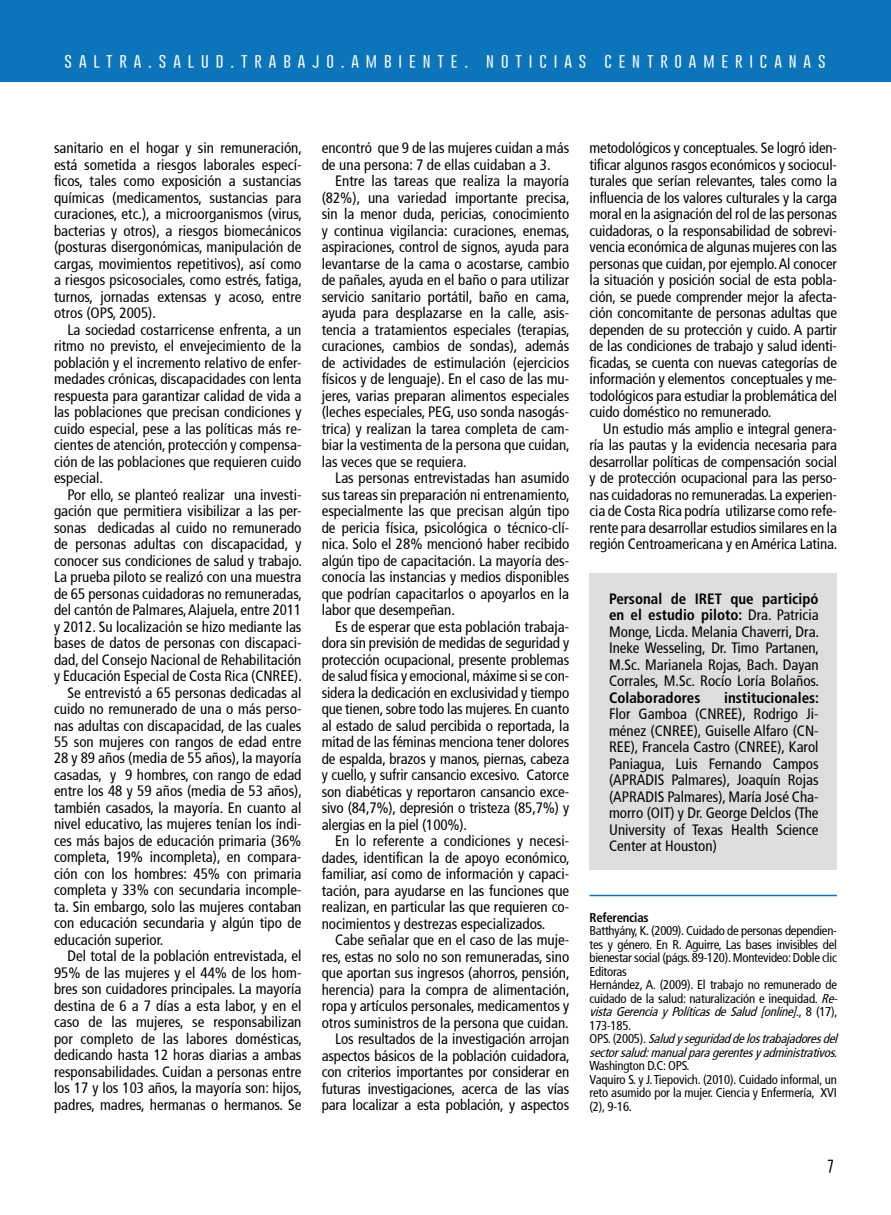
<style>
.page{position:relative;width:891px;height:1215px;background:#fff}
.page>*{position:absolute;margin:0;border:0;box-sizing:border-box;transform-origin:0 0}
.t1{font:300 15.6px "Gobold";letter-spacing:.42em;color:#fff;scale:1.05 1}
.t2{font:condensed 15px/16.5px "Frutiger";color:#000;text-align:justify}
.t3{font:700 condensed 15px/16.5px "Frutiger LT Std";color:#000}
.t4{font:300 14.25px "Gobold";color:#000}
.t5{font:condensed 12.75px/13.5px "Frutiger";letter-spacing:-.015em;color:#000}
.t6{font:700 condensed 12.75px "Frutiger LT Std";letter-spacing:-.02em;color:#000}
.s1{font-family:"Frutiger";font-weight:400}
.s2{font-style:italic}
</style>
<div class="page">
<div style="left:0;top:0;width:891px;height:81px;background:#0b74bb"></div>
<hr style="left:590px;top:895px;width:247px;height:1px;background:#1072ba">
<div style="left:590px;top:573px;width:247px;height:297px;background:#dcddde"></div>
<p class="t1" style="left:65px;top:51px;width:726px">SALTRA.SALUD.TRABAJO.AMBIENTE. NOTICIAS CENTROAMERICANAS</p>
<p class="t2" style="left:54px;top:140px;width:250px">sanitario en el hogar y sin remuneración, está sometida a riesgos laborales especí&shy;ficos, tales como exposición a sustancias químicas (medicamentos, sustancias para curaciones, etc.), a microorganismos (virus, bacterias y otros), a riesgos biomecánicos (posturas disergonómicas, manipulación de cargas, movimientos repetitivos), así como a riesgos psicosociales, como estrés, fatiga, turnos, jornadas extensas y acoso, entre otros (OPS, 2005).</p>
<p class="t2" style="left:54px;top:321px;width:249px;text-indent:14px">La sociedad costarricense enfrenta, a un ritmo no previsto, el envejecimiento de la población y el incremento relativo de enfer&shy;medades crónicas, discapacidades con lenta respuesta para garantizar calidad de vida a las poblaciones que precisan condiciones y cuido especial, pese a las políticas más re&shy;cientes de atención, protección y compensa&shy;ción de las poblaciones que requieren cuido especial.</p>
<p class="t2" style="left:68px;top:486px;width:236px">Por ello, se planteó realizar una investi-</p>
<p class="t2" style="left:54px;top:503px;width:249px">gación que permitiera visibilizar a las per-</p>
<p class="t2" style="left:54px;top:519px;width:249px">sonas dedicadas al cuido no remunerado</p>
<p class="t2" style="left:54px;top:536px;width:249px">de personas adultas con discapacidad, y</p>
<p class="t2" style="left:54px;top:552px;width:250px">conocer sus condiciones de salud y trabajo.</p>
<p class="t2" style="left:54px;top:569px;width:249px">La prueba piloto se realizó con una muestra</p>
<p class="t2" style="left:54px;top:585px;width:250px">de 65 personas cuidadoras no remuneradas,</p>
<p class="t2" style="left:54px;top:602px;width:249px">del cantón de Palmares, Alajuela, entre 2011</p>
<p class="t2" style="left:54px;top:618px;width:249px">y 2012. Su localización se hizo mediante las</p>
<p class="t2" style="left:54px;top:635px;width:249px">bases de datos de personas con discapaci-</p>
<p class="t2" style="left:54px;top:651px;width:249px">dad, del Consejo Nacional de Rehabilitación</p>
<p class="t2" style="left:54px;top:668px;width:250px">y Educación Especial de Costa Rica (CNREE).</p>
<p class="t2" style="left:68px;top:684px;width:236px">Se entrevistó a 65 personas dedicadas al</p>
<p class="t2" style="left:54px;top:701px;width:249px">cuido no remunerado de una o más perso-</p>
<p class="t2" style="left:54px;top:717px;width:249px">nas adultas con discapacidad, de las cuales</p>
<p class="t2" style="left:54px;top:734px;width:249px">55 son mujeres con rangos de edad entre</p>
<p class="t2" style="left:54px;top:750px;width:249px">28 y 89 años (media de 55 años), la mayoría</p>
<p class="t2" style="left:54px;top:767px;width:249px">casadas, y 9 hombres, con rango de edad</p>
<p class="t2" style="left:54px;top:783px;width:250px">entre los 48 y 59 años (media de 53 años),</p>
<p class="t2" style="left:54px;top:800px;width:249px">también casados, la mayoría. En cuanto al</p>
<p class="t2" style="left:54px;top:816px;width:249px">nivel educativo, las mujeres tenían los índi-</p>
<p class="t2" style="left:54px;top:833px;width:249px">ces más bajos de educación primaria (36%</p>
<p class="t2" style="left:54px;top:849px;width:249px">completa, 19% incompleta), en compara-</p>
<p class="t2" style="left:54px;top:866px;width:249px">ción con los hombres: 45% con primaria</p>
<p class="t2" style="left:54px;top:882px;width:249px">completa y 33% con secundaria incomple-</p>
<p class="t2" style="left:54px;top:899px;width:249px">ta. Sin embargo, solo las mujeres contaban</p>
<p class="t2" style="left:54px;top:915px;width:249px">con educación secundaria y algún tipo de</p>
<p class="t2" style="left:54px;top:932px;width:111px">educación superior.</p>
<p class="t2" style="left:68px;top:948px;width:235px">Del total de la población entrevistada, el</p>
<p class="t2" style="left:54px;top:965px;width:249px">95% de las mujeres y el 44% de los hom-</p>
<p class="t2" style="left:54px;top:981px;width:249px">bres son cuidadores principales. La mayoría</p>
<p class="t2" style="left:54px;top:998px;width:249px">destina de 6 a 7 días a esta labor, y en el</p>
<p class="t2" style="left:54px;top:1014px;width:249px">caso de las mujeres, se responsabilizan</p>
<p class="t2" style="left:54px;top:1031px;width:250px">por completo de las labores domésticas,</p>
<p class="t2" style="left:54px;top:1047px;width:249px">dedicando hasta 12 horas diarias a ambas</p>
<p class="t2" style="left:54px;top:1064px;width:249px">responsabilidades. Cuidan a personas entre</p>
<p class="t2" style="left:54px;top:1080px;width:250px">los 17 y los 103 años, la mayoría son: hijos,</p>
<p class="t2" style="left:54px;top:1097px;width:249px">padres, madres, hermanas o hermanos. Se</p>
<p class="t2" style="left:322px;top:140px;width:249px">encontró que 9 de las mujeres cuidan a más de una persona: 7 de ellas cuidaban a 3.</p>
<p class="t2" style="left:322px;top:173px;width:250px;text-indent:14px">Entre las tareas que realiza la mayoría (82%), una variedad importante precisa, sin la menor duda, pericias, conocimiento y continua vigilancia: curaciones, enemas, aspiraciones, control de signos, ayuda para levantarse de la cama o acostarse, cambio de pañales, ayuda en el baño o para utilizar servicio sanitario portátil, baño en cama, ayuda para desplazarse en la calle, asis&shy;tencia a tratamientos especiales (terapias, curaciones, cambios de sondas), además de actividades de estimulación (ejercicios físicos y de lenguaje). En el caso de las mu&shy;jeres, varias preparan alimentos especiales (leches especiales, PEG, uso sonda nasogás&shy;trica) y realizan la tarea completa de cam&shy;biar la vestimenta de la persona que cuidan, las veces que se requiera.</p>
<p class="t2" style="left:322px;top:470px;width:250px;text-indent:14px">Las personas entrevistadas han asumido sus tareas sin preparación ni entrenamiento, especialmente las que precisan algún tipo de pericia física, psicológica o técnico-clí&shy;nica. Solo el 28% mencionó haber recibido algún tipo de capacitación. La mayoría des&shy;conocía las instancias y medios disponibles que podrían capacitarlos o apoyarlos en la labor que desempeñan.</p>
<p class="t2" style="left:322px;top:618px;width:249px;text-indent:14px">Es de esperar que esta población trabaja&shy;dora sin previsión de medidas de seguridad y protección ocupacional, presente problemas de salud física y emocional, máxime si se con&shy;sidera la dedicación en exclusividad y tiempo que tienen, sobre todo las mujeres. En cuanto al estado de salud percibida o reportada, la mitad de las féminas menciona tener dolores de espalda, brazos y manos, piernas, cabeza y cuello, y sufrir cansancio excesivo. Catorce son diabéticas y reportaron cansancio exce&shy;sivo (84,7%), depresión o tristeza (85,7%) y alergias en la piel (100%).</p>
<p class="t2" style="left:322px;top:833px;width:250px;text-indent:14px">En lo referente a condiciones y necesi&shy;dades, identifican la de apoyo económico, familiar, así como de información y capaci&shy;tación, para ayudarse en las funciones que realizan, en particular las que requieren co&shy;nocimientos y destrezas especializados.</p>
<p class="t2" style="left:322px;top:932px;width:250px;text-align:right">Cabe señalar que en el caso de las muje&shy;res, estas no solo no son remuneradas, sino que aportan sus ingresos (ahorros, pensión, herencia) para la compra de alimentación, ropa y artículos personales, medicamentos y otros suministros de la persona que cuidan.<br>Los resultados de la investigación arrojan aspectos básicos de la población cuidadora, con criterios importantes por considerar en futuras investigaciones, acerca de las vías para localizar a esta población, y aspectos</p>
<p class="t2" style="left:589px;top:140px;width:249px">metodológicos y conceptuales. Se logró iden&shy;tificar algunos rasgos económicos y sociocul&shy;turales que serían relevantes, tales como la influencia de los valores culturales y la carga moral en la asignación del rol de las personas cuidadoras, o la responsabilidad de sobrevi&shy;vencia económica de algunas mujeres con las personas que cuidan, por ejemplo. Al conocer la situación y posición social de esta pobla&shy;ción, se puede comprender mejor la afecta&shy;ción concomitante de personas adultas que dependen de su protección y cuido. A partir de las condiciones de trabajo y salud identi&shy;ficadas, se cuenta con nuevas categorías de información y elementos conceptuales y me&shy;todológicos para estudiar la problemática del cuido doméstico no remunerado.</p>
<p class="t2" style="left:589px;top:420px;width:250px;text-indent:14px">Un estudio más amplio e integral genera&shy;ría las pautas y la evidencia necesaria para desarrollar políticas de compensación social y de protección ocupacional para las perso&shy;nas cuidadoras no remuneradas. La experien&shy;cia de Costa Rica podría utilizarse como refe&shy;rente para desarrollar estudios similares en la región Centroamericana y en América Latina.</p>
<p class="t3" style="left:609px;top:590px;width:211px">Personal de IRET que participó en el estudio piloto: <span class="s1">Dra. Patricia</span></p>
<p class="t2" style="left:609px;top:623px;width:212px">Monge, Licda. Melania Chaverri, Dra.<br>Ineke Wesseling, Dr. Timo Partanen, M.Sc. Marianela Rojas, Bach. Dayan Corrales, M.Sc. Rocío Loría Bolaños.</p>
<p class="t3" style="left:609px;top:689px;width:93px">Colaboradores</p>
<p class="t3" style="left:724px;top:689px;width:97px">institucionales:</p>
<p class="t2" style="left:609px;top:706px;width:211px">Flor Gamboa (CNREE), Rodrigo Ji&shy;ménez (CNREE), Guiselle Alfaro (CN-REE), Francela Castro (CNREE), Karol Paniagua, Luis Fernando Campos (APRADIS Palmares), Joaquín Rojas (APRADIS Palmares), María José Cha&shy;morro (OIT) y Dr. George Delclos (The University of Texas Health Science Center at Houston)</p>
<p class="t6" style="left:590px;top:910px;width:61px">Referencias</p>
<p class="t5" style="left:590px;top:924px;width:253px">Batthyány, K. (2009). Cuidado de personas dependien&shy;tes y género. En R. Aguirre, Las bases invisibles del bienestar social (págs. 89-120). Montevideo: Doble clic Editoras<br>Hernández, A. (2009). El trabajo no remunerado de cuidado de la salud: naturalización e inequidad. <span class="s2">Re&shy;vistaGerenciayPolíticasdeSalud[online].</span>, 8 ( 1 7 ) , 173-185.<br>O P S . ( 2 0 0 5 ) . <span class="s2">Saludyseguridaddelostrabajadoresdel sectorsalud:manualparagerentesyadministrativos.</span></p>
<p class="t5" style="left:589px;top:1059px;width:249px">Washington D.C: OPS.<br>Vaquiro S. y J. Tiepovich. (2010). Cuidado informal, un reto asumido por la mujer. Ciencia y Enfermería, XVI (2), 9-16.</p>
<p class="t4" style="left:827px;top:1158px;width:8px">7</p>
</div>
